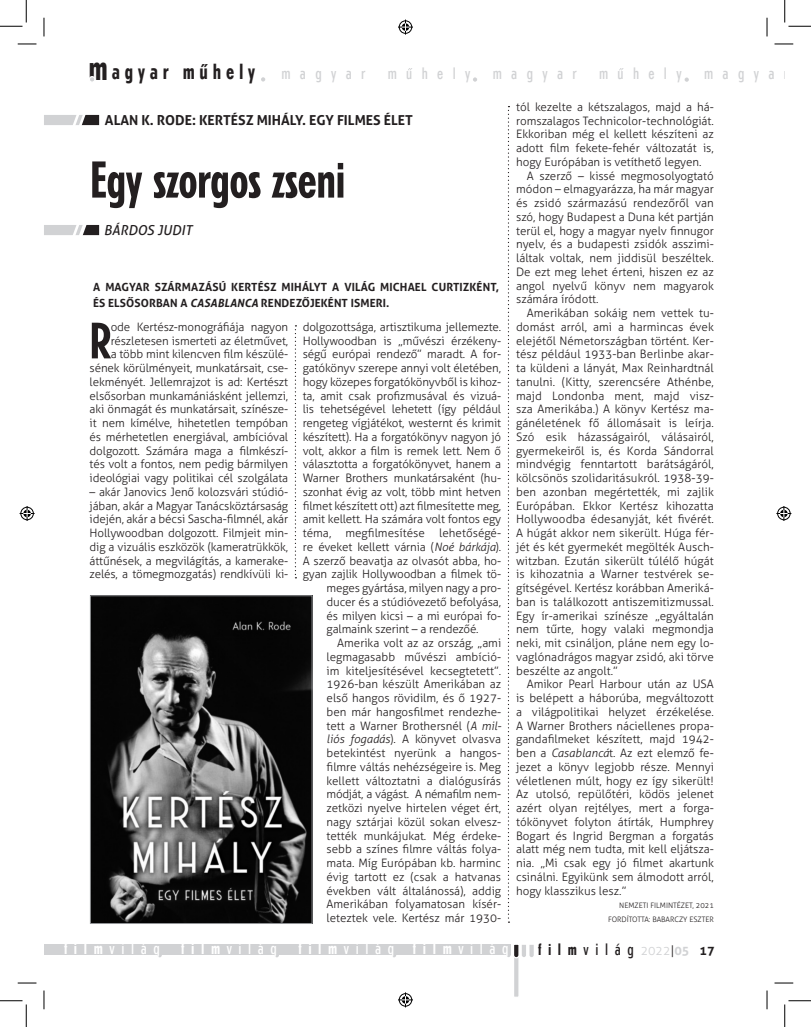
<style>
.page{position:relative;width:811px;height:1027px;background:#fff}
.page>*{position:absolute;margin:0;border:0;box-sizing:border-box;transform-origin:0 0}
.t1{font:700 condensed 51.25px "Erbar LT";letter-spacing:-.01em;color:#231f20}
.új_Filmvilág{font:700 condensed 50.62px "Erbar LT";color:#231f20}
.t2{font:700 condensed 35px "Erbar LT";color:#231f20}
.t3{font:700 condensed 21.75px "Erbar LT";letter-spacing:.22em;color:#231f20}
.t4{font:300 condensed 16.5px "Erbar LT";letter-spacing:.4em;color:#fff}
.t5{font:300 condensed 16.5px "Erbar LT";letter-spacing:.57em;color:#d1d2d4}
.t6{font:300 condensed 16.5px "Erbar LT";letter-spacing:.4em;color:#231f20}
.t7{font:700 13.75px "Aller";color:#231f20}
.t8{font:italic 13.75px "Aller";color:#231f20}
.t9{font:700 12.5px "Aller";color:#231f20}
.új_Filmvilág-2{font:300 11.62px/13.8px "Aller";letter-spacing:-.01em;color:#231f20;text-align:justify}
.t10{font:700 11.25px/16.2px "Aller";letter-spacing:.01em;color:#231f20}
.új_Filmvilág-3{font:300 7.5px "Aller";color:#231f20}
.s1{font-style:italic}
.s2{font-weight:700}
.s3{font-family:"Aller";font-stretch:normal;font-size:12.5px;color:#d1d2d4}
.s4{font-family:"Aller";font-stretch:normal;font-size:12.5px}
.s5{font-family:"Aller";font-weight:700;font-stretch:normal;font-size:12.5px;color:#d1d2d4}
</style>
<div class="page">
<svg style="left:473px;top:77px;width:4px;height:5px"></svg>
<svg style="left:684px;top:78px;width:5px;height:4px"></svg>
<div style="left:44px;top:945px;width:467px;height:10px;background:#d1d2d4"></div>
<svg style="left:506px;top:944px;width:28px;height:53px"></svg>
<div style="left:89px;top:76px;width:6px;height:7px;border:1px solid #fff;border-radius:50%"></div>
<svg style="left:261px;top:77px;width:4px;height:5px"></svg>
<svg style="left:508px;top:106px;width:1px;height:817px"></svg>
<svg style="left:295px;top:325px;width:1px;height:253px"></svg>
<img style="left:92px;top:597px;width:218px;height:325px">
<div style="left:90px;top:595px;width:222px;height:329px;border:1px solid #939598"></div>
<svg style="left:44px;top:114px;width:55px;height:12px"></svg>
<svg style="left:44px;top:225px;width:55px;height:11px"></svg>
<svg style="left:18px;top:43px;width:18px;height:2px"></svg>
<svg style="left:774px;top:43px;width:19px;height:2px"></svg>
<svg style="left:18px;top:982px;width:18px;height:2px"></svg>
<svg style="left:774px;top:982px;width:19px;height:2px"></svg>
<svg style="left:43px;top:18px;width:2px;height:18px"></svg>
<svg style="left:43px;top:990px;width:2px;height:19px"></svg>
<svg style="left:766px;top:18px;width:2px;height:18px"></svg>
<svg style="left:766px;top:990px;width:2px;height:19px"></svg>
<svg style="left:0;top:0;width:27px;height:27px"></svg>
<svg style="left:0;top:1000px;width:27px;height:27px"></svg>
<svg style="left:784px;top:0;width:27px;height:27px"></svg>
<svg style="left:784px;top:1000px;width:27px;height:27px"></svg>
<svg style="left:398px;top:20px;width:15px;height:15px"></svg>
<svg style="left:398px;top:992px;width:15px;height:15px"></svg>
<svg style="left:20px;top:506px;width:15px;height:15px"></svg>
<svg style="left:776px;top:506px;width:15px;height:15px"></svg>
<h3 class="t2" style="left:89px;top:47px;width:21px">m</h3>
<h3 class="t5" style="left:281px;top:64px;width:85px">magyar</h3>
<h3 class="t5" style="left:388px;top:64px;width:84px">muhely</h3>
<h3 class="t5" style="left:493px;top:64px;width:85px">magyar</h3>
<h3 class="t5" style="left:599px;top:64px;width:84px">muhely</h3>
<h3 class="t5" style="left:704px;top:64px;width:104px">magyarm</h3>
<h3 class="t3" style="left:112px;top:59px;width:145px">agyar műhely</h3>
<p class="t7" style="left:105px;top:111px;width:309px">ALAN K. RODE: KERTÉSZ MIHÁLY. EGY FILMES ÉLET</p>
<p class="t1" style="left:90px;top:150px;width:257px">Egy szorgos zseni</p>
<p class="t8" style="left:104px;top:221px;width:90px">BÁRDOS JUDIT</p>
<p class="t10" style="left:93px;top:279px;width:407px">A MAGYAR SZÁRMAZÁSÚ KERTÉSZ MIHÁLYT A VILÁG MICHAEL CURTIZKÉNT,<br>ÉS ELSŐSORBAN A <span class="s1">CASABLANCA</span> RENDEZŐJEKÉNT ISMERI.</p>
<p class="új_Filmvilág-2" style="left:90px;top:320px;width:200px;text-align:right">ode Kertész-monográfiája nagyon részletesen ismerteti az életművet,<br>a több mint kilencven film készülé&shy;sének körülményeit, munkatársait, cse&shy;lekményét. Jellemrajzot is ad: Kertészt elsősorban munkamániásként jellemzi, aki önmagát és munkatársait, színésze&shy;it nem kímélve, hihetetlen tempóban és mérhetetlen energiával, ambícióval dolgozott. Számára maga a filmkészí&shy;tés volt a fontos, nem pedig bármilyen ideológiai vagy politikai cél szolgálata</p>
<p class="új_Filmvilág-2" style="left:90px;top:485px;width:200px">– akár Janovics Jenő kolozsvári stúdió&shy;jában, akár a Magyar Tanácsköztársaság idején, akár a bécsi Sascha-filmnél, akár Hollywoodban dolgozott. Filmjeit min&shy;dig a vizuális eszközök (kameratrükkök, áttűnések, a megvilágítás, a kamerake&shy;zelés, a tömegmozgatás) rendkívüli ki-</p>
<p class="új_Filmvilág" style="left:90px;top:311px;width:23px">R</p>
<p class="új_Filmvilág-2" style="left:303px;top:320px;width:200px">dolgozottsága, artisztikuma jellemezte.</p>
<p class="új_Filmvilág-2" style="left:303px;top:334px;width:200px">Hollywoodban is „művészi érzékeny-</p>
<p class="új_Filmvilág-2" style="left:303px;top:347px;width:200px">ségű európai rendező” maradt. A for-</p>
<p class="új_Filmvilág-2" style="left:303px;top:361px;width:200px">gatókönyv szerepe annyi volt életében,</p>
<p class="új_Filmvilág-2" style="left:303px;top:375px;width:200px">hogy közepes forgatókönyvből is kihoz-</p>
<p class="új_Filmvilág-2" style="left:303px;top:389px;width:200px">ta, amit csak profizmusával és vizuá-</p>
<p class="új_Filmvilág-2" style="left:303px;top:402px;width:200px">lis tehetségével lehetett (így például</p>
<p class="új_Filmvilág-2" style="left:303px;top:416px;width:200px">rengeteg vígjátékot, westernt és krimit</p>
<p class="új_Filmvilág-2" style="left:303px;top:430px;width:200px">készített). Ha a forgatókönyv nagyon jó</p>
<p class="új_Filmvilág-2" style="left:303px;top:444px;width:200px">volt, akkor a film is remek lett. Nem ő</p>
<p class="új_Filmvilág-2" style="left:303px;top:457px;width:200px">választotta a forgatókönyvet, hanem a</p>
<p class="új_Filmvilág-2" style="left:303px;top:471px;width:200px">Warner Brothers munkatársaként (hu-</p>
<p class="új_Filmvilág-2" style="left:303px;top:485px;width:200px">szonhat évig az volt, több mint hetven</p>
<p class="új_Filmvilág-2" style="left:303px;top:499px;width:200px">filmet készített ott) azt filmesítette meg,</p>
<p class="új_Filmvilág-2" style="left:303px;top:512px;width:200px">amit kellett. Ha számára volt fontos egy</p>
<p class="új_Filmvilág-2" style="left:303px;top:526px;width:200px">téma, megfilmesítése lehetőségé-</p>
<p class="új_Filmvilág-2" style="left:303px;top:540px;width:200px">re éveket kellett várnia (<span class="s1">Noé bárkája</span>).</p>
<p class="új_Filmvilág-2" style="left:303px;top:554px;width:200px">A szerző beavatja az olvasót abba, ho-</p>
<p class="új_Filmvilág-2" style="left:303px;top:567px;width:200px">gyan zajlik Hollywoodban a filmek tö-</p>
<p class="új_Filmvilág-2" style="left:327px;top:581px;width:176px">meges gyártása, milyen nagy a pro-</p>
<p class="új_Filmvilág-2" style="left:327px;top:595px;width:176px">ducer és a stúdióvezető befolyása,</p>
<p class="új_Filmvilág-2" style="left:327px;top:609px;width:176px">és milyen kicsi – a mi európai fo-</p>
<p class="új_Filmvilág-2" style="left:327px;top:622px;width:154px">galmaink szerint – a rendezőé.</p>
<p class="új_Filmvilág-2" style="left:327px;top:636px;width:176px;text-indent:11px">Amerika volt az az ország, „ami legmagasabb művészi ambíció&shy;im kiteljesítésével kecsegtetett”.<br>1926-ban készült Amerikában az első hangos rövidilm, és ő 1927- ben már hangosfilmet rendezhe&shy;tett a Warner Brothersnél (<span class="s1">A mil&shy;liós fogadás</span>). A könyvet olvasva betekintést nyerünk a hangos&shy;filmre váltás nehézségeire is. Meg kellett változtatni a dialógusírás módját, a vágást. A némafilm nem&shy;zetközi nyelve hirtelen véget ért, nagy sztárjai közül sokan elvesz&shy;tették munkájukat. Még érdeke&shy;sebb a színes filmre váltás folya&shy;mata. Míg Európában kb. harminc évig tartott ez (csak a hatvanas években vált általánossá), addig Amerikában folyamatosan kísér&shy;leteztek vele. Kertész már 1930-</p>
<p class="új_Filmvilág-2" style="left:516px;top:100px;width:199px">tól kezelte a kétszalagos, majd a há&shy;romszalagos Technicolor-technológiát.<br>Ekkoriban még el kellett készíteni az adott film fekete-fehér változatát is, hogy Európában is vetíthető legyen.</p>
<p class="új_Filmvilág-2" style="left:516px;top:169px;width:199px;text-indent:11px">A szerző – kissé megmosolyogtató módon – elmagyarázza, ha már magyar és zsidó származású rendezőről van szó, hogy Budapest a Duna két partján terül el, hogy a magyar nyelv finnugor nyelv, és a budapesti zsidók asszimi&shy;láltak voltak, nem jiddisül beszéltek.<br>De ezt meg lehet érteni, hiszen ez az angol nyelvű könyv nem magyarok számára íródott.</p>
<p class="új_Filmvilág-2" style="left:516px;top:306px;width:199px;text-indent:11px">Amerikában sokáig nem vettek tu&shy;domást arról, ami a harmincas évek elejétől Németországban történt. Ker&shy;tész például 1933-ban Berlinbe akar&shy;ta küldeni a lányát, Max Reinhardtnál tanulni. (Kitty, szerencsére Athénbe, majd Londonba ment, majd vis - sza Amerikába.) A könyv Kertész ma&shy;gánéletének fő állomásait is leírja.<br>Szó esik házasságairól, válásairól, gyermekeiről is, és Korda Sándorral mindvégig fenntartott barátságáról, kölcsönös szolidaritásukról. 1938-39- ben azonban megértették, mi zajlik Európában. Ekkor Kertész kihozatta Hollywoodba édesanyját, két fivérét.<br>A húgát akkor nem sikerült. Húga fér&shy;jét és két gyermekét megölték Ausch&shy;witzban. Ezután sikerült túlélő húgát is kihozatnia a Warner testvérek se&shy;gítségével. Kertész korábban Ameriká&shy;ban is találkozott antiszemitizmussal.<br>Egy ír-amerikai színésze „egyáltalán nem tűrte, hogy valaki megmondja neki, mit csináljon, pláne nem egy lo&shy;vaglónadrágos magyar zsidó, aki törve beszélte az angolt.”</p>
<p class="új_Filmvilág-2" style="left:516px;top:677px;width:199px;text-indent:11px">Amikor Pearl Harbour után az USA is belépett a háborúba, megváltozott a világpolitikai helyzet érzékelése.<br>A Warner Brothers náciellenes propa&shy;gandafilmeket készített, majd 1942- ben a <span class="s1">Casablancá</span>t. Az ezt elemző fe&shy;jezet a könyv legjobb része. Mennyi véletlenen múlt, hogy ez így sikerült!<br>Az utolsó, repülőtéri, ködös jelenet azért olyan rejtélyes, mert a forga&shy;tókönyvet folyton átírták, Humphrey Bogart és Ingrid Bergman a forgatás alatt még nem tudta, mit kell eljátsza&shy;nia. „Mi csak egy jó filmet akartunk csinálni. Egyikünk sem álmodott arról, hogy klasszikus lesz.”</p>
<p class="új_Filmvilág-3" style="left:619px;top:901px;width:96px">NEMZETI FILMINTÉZET, 2021</p>
<p class="új_Filmvilág-3" style="left:608px;top:915px;width:107px">FORDÍTOTTA: BABARCZY ESZTER</p>
<h3 class="t4" style="left:64px;top:938px;width:97px"><span class="s2">film</span>világ</h3>
<h3 class="t4" style="left:181px;top:938px;width:97px"><span class="s2">film</span>világ</h3>
<h3 class="t4" style="left:298px;top:938px;width:212px"><span class="s2">film</span>világ <span class="s2">film</span>világ</h3>
<h3 class="t6" style="left:538px;top:939px;width:153px"><span class="s2">film</span>világ <span class="s3">2022</span><span class="s4">|</span><span class="s5">05</span></h3>
<p class="t9" style="left:699px;top:943px;width:16px">17</p>
</div>
